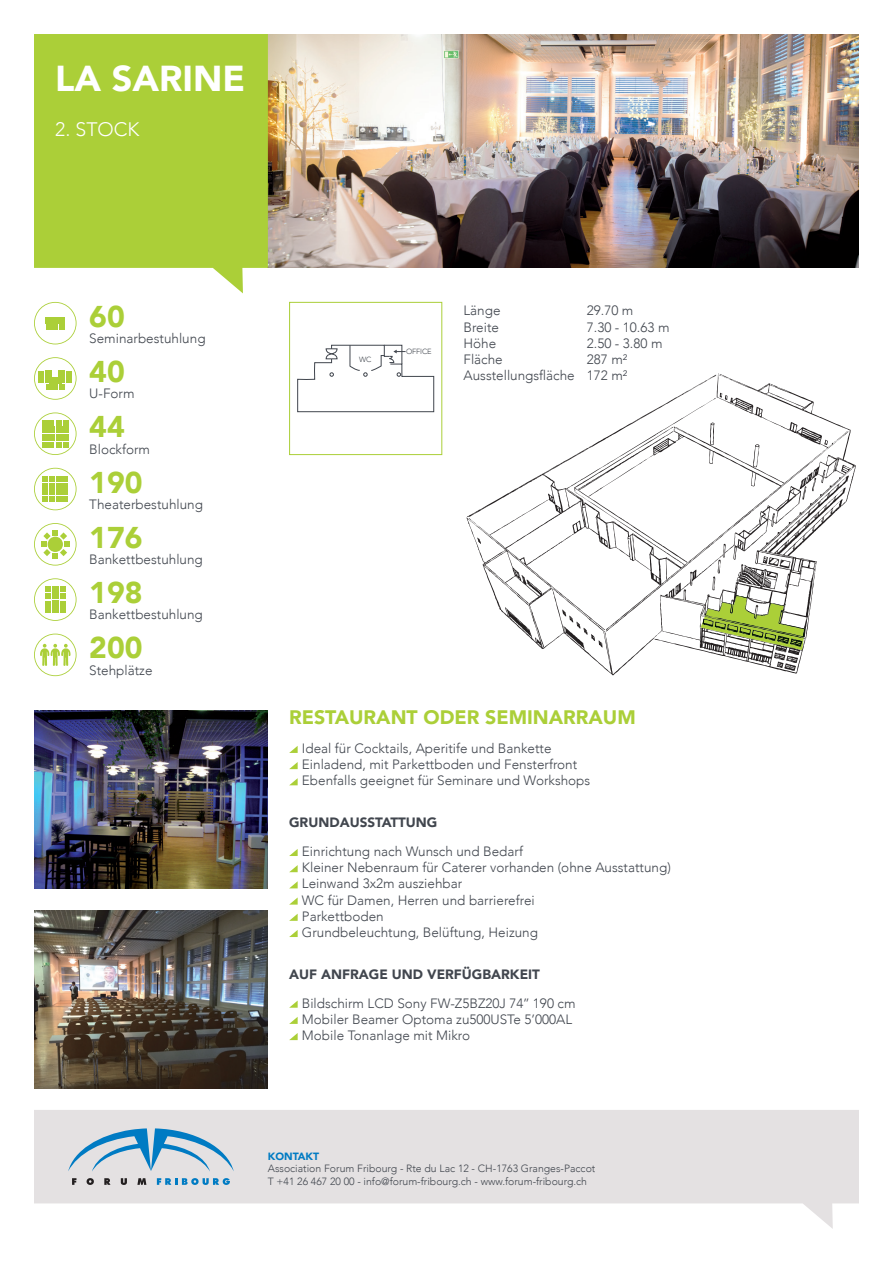
<style>
.page{position:relative;width:893px;height:1263px;background:#fff}
.page>*{position:absolute;margin:0;border:0;box-sizing:border-box;transform-origin:0 0}
.t1{font:900 36px "Avenir";color:#fff}
.t2{font:900 30px "Avenir";color:#abcf38}
.t3{font:900 19.5px "Avenir";color:#abcf38}
.t4{font:300 19.5px "Avenir";color:#fff}
.t5{font:300 13.5px/16.2px "Avenir";color:#41464e}
.t6{font:900 13.5px "Avenir";color:#41464e}
.t7{font:300 10.5px/12.6px "Avenir";color:#41464e}
.t8{font:900 10.5px "Avenir";color:#007bc3}
.t9{font:300 7.5px "Avenir";letter-spacing:-.02em;color:#41464e}
</style>
<div class="page">
<img style="left:34px;top:710px;width:234px;height:179px">
<img style="left:268px;top:34px;width:591px;height:234px">
<svg style="left:34px;top:1110px;width:825px;height:119px;fill:#e4e1e2"></svg>
<svg style="left:72px;top:1178px;width:4px;height:7px"></svg>
<svg style="left:87px;top:1178px;width:7px;height:7px"></svg>
<svg style="left:104px;top:1178px;width:7px;height:7px"></svg>
<svg style="left:121px;top:1178px;width:6px;height:7px"></svg>
<svg style="left:137px;top:1178px;width:9px;height:7px"></svg>
<svg style="left:157px;top:1178px;width:73px;height:7px"></svg>
<svg style="left:68px;top:1128px;width:166px;height:43px;background:#abc7da"></svg>
<img style="left:34px;top:910px;width:234px;height:179px">
<svg style="left:289px;top:746px;width:9px;height:7px"></svg>
<svg style="left:289px;top:762px;width:9px;height:7px"></svg>
<svg style="left:289px;top:778px;width:9px;height:7px"></svg>
<svg style="left:289px;top:849px;width:9px;height:7px"></svg>
<svg style="left:289px;top:865px;width:9px;height:7px"></svg>
<svg style="left:290px;top:881px;width:8px;height:7px"></svg>
<svg style="left:289px;top:897px;width:9px;height:8px"></svg>
<svg style="left:289px;top:914px;width:9px;height:7px"></svg>
<svg style="left:289px;top:930px;width:9px;height:7px"></svg>
<svg style="left:289px;top:1000px;width:9px;height:8px"></svg>
<svg style="left:289px;top:1017px;width:9px;height:7px"></svg>
<svg style="left:289px;top:1033px;width:9px;height:7px"></svg>
<svg style="left:34px;top:34px;width:234px;height:259px;background:#b2d34a"></svg>
<svg style="left:34px;top:302px;width:43px;height:42px"></svg>
<div style="left:45px;top:317px;width:20px;height:6px;background:#abcf38"></div>
<svg style="left:34px;top:357px;width:43px;height:43px"></svg>
<svg style="left:34px;top:412px;width:43px;height:43px"></svg>
<svg style="left:34px;top:468px;width:43px;height:42px"></svg>
<svg style="left:34px;top:523px;width:43px;height:43px"></svg>
<div style="left:48px;top:537px;width:15px;height:15px;background:#abcf38;border-radius:50%"></div>
<svg style="left:34px;top:578px;width:43px;height:43px"></svg>
<svg style="left:34px;top:634px;width:43px;height:42px"></svg>
<svg style="left:297px;top:345px;width:137px;height:67px"></svg>
<div style="left:289px;top:302px;width:153px;height:153px;border:1px solid #abcf38"></div>
<svg style="left:633px;top:375px;width:215px;height:57px"></svg>
<svg style="left:720px;top:393px;width:8px;height:7px"></svg>
<svg style="left:806px;top:432px;width:42px;height:200px"></svg>
<svg style="left:824px;top:440px;width:4px;height:5px"></svg>
<svg style="left:812px;top:478px;width:4px;height:13px"></svg>
<svg style="left:467px;top:422px;width:339px;height:253px"></svg>
<h1 class="t1" style="left:55px;top:48px;width:192px">LA SARINE</h1>
<h3 class="t4" style="left:55px;top:118px;width:86px">2. STOCK</h3>
<h2 class="t2" style="left:89px;top:291px;width:37px">60</h2>
<p class="t5" style="left:89px;top:330px;width:118px">Seminarbestuhlung</p>
<h2 class="t2" style="left:89px;top:346px;width:37px">40</h2>
<p class="t5" style="left:89px;top:385px;width:47px">U-Form</p>
<h2 class="t2" style="left:89px;top:401px;width:37px">44</h2>
<p class="t5" style="left:89px;top:441px;width:62px">Blockform</p>
<h2 class="t2" style="left:89px;top:456px;width:55px">190</h2>
<p class="t5" style="left:89px;top:496px;width:115px">Theaterbestuhlung</p>
<h2 class="t2" style="left:89px;top:512px;width:55px">176</h2>
<p class="t5" style="left:89px;top:551px;width:115px">Bankettbestuhlung</p>
<h2 class="t2" style="left:89px;top:567px;width:55px">198</h2>
<p class="t5" style="left:89px;top:607px;width:115px">Bankettbestuhlung</p>
<h2 class="t2" style="left:89px;top:622px;width:55px">200</h2>
<p class="t5" style="left:89px;top:662px;width:65px">Stehplätze</p>
<p class="t9" style="left:359px;top:355px;width:14px">WC</p>
<p class="t9" style="left:406px;top:347px;width:27px">OFFICE</p>
<p class="t5" style="left:463px;top:303px;width:39px">Länge</p>
<p class="t5" style="left:587px;top:303px;width:48px">29.70 m</p>
<p class="t5" style="left:463px;top:319px;width:37px">Breite</p>
<p class="t5" style="left:587px;top:319px;width:84px">7.30 - 10.63 m</p>
<p class="t5" style="left:463px;top:335px;width:34px">Höhe</p>
<p class="t5" style="left:587px;top:335px;width:77px">2.50 - 3.80 m</p>
<p class="t5" style="left:463px;top:351px;width:41px">Fläche</p>
<p class="t5" style="left:463px;top:351px;width:165px;text-align:right">287 m²<br>Ausstellungsfläche 172 m²</p>
<h3 class="t3" style="left:289px;top:700px;width:348px">RESTAURANT ODER SEMINARRAUM</h3>
<p class="t5" style="left:302px;top:740px;width:290px">Ideal für Cocktails, Aperitife und Bankette<br>Einladend, mit Parkettboden und Fensterfront<br>Ebenfalls geeignet für Seminare und Workshops</p>
<p class="t6" style="left:289px;top:811px;width:150px">GRUNDAUSSTATTUNG</p>
<p class="t5" style="left:302px;top:843px;width:370px">Einrichtung nach Wunsch und Bedarf<br>Kleiner Nebenraum für Caterer vorhanden (ohne Ausstattung)<br>Leinwand 3x2m ausziehbar<br>WC für Damen, Herren und barrierefrei<br>Parkettboden<br>Grundbeleuchtung, Belüftung, Heizung</p>
<p class="t6" style="left:289px;top:962px;width:252px">AUF ANFRAGE UND VERFÜGBARKEIT</p>
<p class="t5" style="left:302px;top:995px;width:275px">Bildschirm LCD Sony FW-Z5BZ20J 74’’ 190 cm<br>Mobiler Beamer Optoma zu500USTe 5’000AL<br>Mobile Tonanlage mit Mikro</p>
<p class="t8" style="left:268px;top:1147px;width:53px">KONTAKT</p>
<p class="t7" style="left:268px;top:1162px;width:329px">Association Forum Fribourg - Rte du Lac 12 - CH-1763 Granges-Paccot<br>T +41 26 467 20 00 - info@forum-fribourg.ch - www.forum-fribourg.ch</p>
</div>
